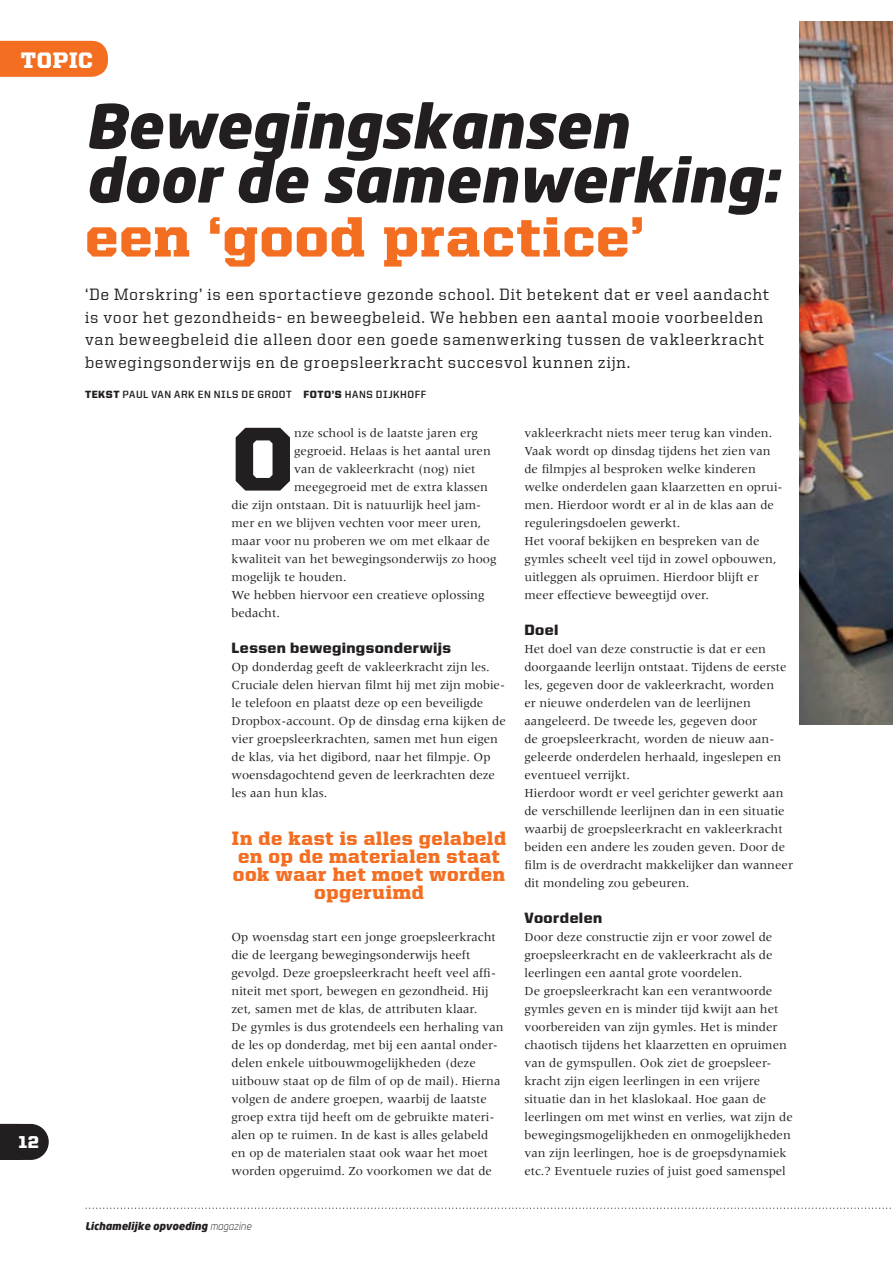
<style>
.page{position:relative;width:893px;height:1263px;background:#fff}
.page>*{position:absolute;margin:0;border:0;box-sizing:border-box;transform-origin:0 0}
.t1{font:900 91.05px "United Serif Reg";color:#231f20}
.t2{font:italic 900 60px/54px "Neo Sans";color:#231f20}
.t3{font:900 57px "United Serif Reg";letter-spacing:.02em;color:#f36e21}
.t4{font:900 22.5px "United Serif Reg";letter-spacing:.03em;color:#fff}
.t5{font:900 19.5px/18px "United Serif Reg";letter-spacing:.03em;color:#f36e21;text-align:center}
.t6{font:900 17.25px "United Sans Reg";color:#fff}
.t7{font:500 16.5px/22.5px "United Serif Reg";letter-spacing:.045em;color:#231f20}
.t8{font:900 15px "United Sans Reg";letter-spacing:.025em;color:#231f20}
.t9{font:12.75px/18px "Meridien LT Std";color:#231f20}
.t10{font:700 10.5px "United Sans Reg";letter-spacing:.05em;color:#231f20}
.t11{font:italic 900 10.5px "Neo Sans";color:#231f20}
.s1{font-weight:900}
.s2{font-weight:300}
</style>
<div class="page">
<div style="left:0;top:41px;width:108px;height:36px;background:#f36e21"></div>
<img style="left:799px;top:21px;width:94px;height:704px">
<svg style="left:0;top:1124px;width:49px;height:36px;background:#353132"></svg>
<svg style="left:85px;top:1207px;width:806px;height:2px"></svg>
<h3 class="t4" style="left:21px;top:48px;width:74px">TOPIC</h3>
<h2 class="t2" style="left:85px;top:97px;width:695px">Bewegingskansen<br>door de samenwerking:</h2>
<h3 class="t3" style="left:85px;top:205px;width:560px">een ‘good practice’</h3>
<h3 class="t6" style="left:18px;top:1133px;width:22px">12</h3>
<p class="t7" style="left:85px;top:283px;width:685px">‘De Morskring’ is een sportactieve gezonde school. Dit betekent dat er veel aandacht is voor het gezondheids- en beweegbeleid. We hebben een aantal mooie voorbeelden van beweegbeleid die alleen door een goede samenwerking tussen de vakleerkracht bewegingsonderwijs en de groepsleerkracht succesvol kunnen zijn.</p>
<p class="t10" style="left:85px;top:389px;width:343px"><span class="s1">TEKST</span> PAUL VAN ARK EN NILS DE GROOT <span class="s1">FOTO’S</span> HANS DIJKHOFF</p>
<h1 class="t1" style="left:232px;top:409px;width:64px">O</h1>
<p class="t9" style="left:294px;top:423px;width:185px">nze school is de laatste jaren erg</p>
<p class="t9" style="left:294px;top:441px;width:198px">gegroeid. Helaas is het aantal uren</p>
<p class="t9" style="left:294px;top:459px;width:183px">van de vakleerkracht (nog) niet</p>
<p class="t9" style="left:294px;top:477px;width:195px">meegegroeid met de extra klassen</p>
<p class="t9" style="left:232px;top:495px;width:251px">die zijn ontstaan. Dit is natuurlijk heel jam-</p>
<p class="t9" style="left:232px;top:513px;width:251px">mer en we blijven vechten voor meer uren,</p>
<p class="t9" style="left:232px;top:531px;width:260px">maar voor nu proberen we om met elkaar de</p>
<p class="t9" style="left:232px;top:549px;width:266px">kwaliteit van het bewegingsonderwijs zo hoog</p>
<p class="t9" style="left:232px;top:567px;width:117px">mogelijk te houden.</p>
<p class="t9" style="left:232px;top:585px;width:255px">We hebben hiervoor een creatieve oplossing</p>
<p class="t9" style="left:232px;top:603px;width:50px">bedacht.</p>
<p class="t8" style="left:232px;top:639px;width:221px">Lessen bewegingsonderwijs</p>
<p class="t9" style="left:232px;top:657px;width:276px">Op donderdag geeft de vakleerkracht zijn les.<br>Cruciale delen hiervan filmt hij met zijn mobie&shy;le telefoon en plaatst deze op een beveiligde Dropbox-account. Op de dinsdag erna kijken de vier groepsleerkrachten, samen met hun eigen de klas, via het digibord, naar het filmpje. Op woensdagochtend geven de leerkrachten deze les aan hun klas.</p>
<h3 class="t5" style="left:232px;top:828px;width:276px">In de kast is alles gelabeld en op de materialen staat ook waar het moet worden opgeruimd</h3>
<p class="t9" style="left:232px;top:927px;width:274px">Op woensdag start een jonge groepsleerkracht die de leergang bewegingsonderwijs heeft gevolgd. Deze groepsleerkracht heeft veel affi&shy;niteit met sport, bewegen en gezondheid. Hij zet, samen met de klas, de attributen klaar.<br>De gymles is dus grotendeels een herhaling van de les op donderdag, met bij een aantal onder&shy;delen enkele uitbouwmogelijkheden (deze uitbouw staat op de film of op de mail). Hierna volgen de andere groepen, waarbij de laatste groep extra tijd heeft om de gebruikte materi&shy;alen op te ruimen. In de kast is alles gelabeld en op de materialen staat ook waar het moet worden opgeruimd. Zo voorkomen we dat de</p>
<p class="t11" style="left:85px;top:1219px;width:168px">Lichamelijke opvoeding <span class="s2">magazine</span></p>
<p class="t9" style="left:524px;top:423px;width:260px">vakleerkracht niets meer terug kan vinden.<br>Vaak wordt op dinsdag tijdens het zien van de filmpjes al besproken welke kinderen welke onderdelen gaan klaarzetten en oprui&shy;men. Hierdoor wordt er al in de klas aan de reguleringsdoelen gewerkt.<br>Het vooraf bekijken en bespreken van de gymles scheelt veel tijd in zowel opbouwen, uitleggen als opruimen. Hierdoor blijft er meer effectieve beweegtijd over.</p>
<p class="t8" style="left:524px;top:621px;width:35px">Doel</p>
<p class="t9" style="left:524px;top:639px;width:270px">Het doel van deze constructie is dat er een doorgaande leerlijn ontstaat. Tijdens de eerste les, gegeven door de vakleerkracht, worden<br>er nieuwe onderdelen van de leerlijnen aangeleerd. De tweede les, gegeven door<br>de groepsleerkracht, worden de nieuw aan&shy;geleerde onderdelen herhaald, ingeslepen en eventueel verrijkt.<br>Hierdoor wordt er veel gerichter gewerkt aan de verschillende leerlijnen dan in een situatie waarbij de groepsleerkracht en vakleerkracht beiden een andere les zouden geven. Door de film is de overdracht makkelijker dan wanneer dit mondeling zou gebeuren.</p>
<p class="t8" style="left:524px;top:909px;width:79px">Voordelen</p>
<p class="t9" style="left:524px;top:927px;width:270px">Door deze constructie zijn er voor zowel de groepsleerkracht en de vakleerkracht als de leerlingen een aantal grote voordelen.<br>De groepsleerkracht kan een verantwoorde gymles geven en is minder tijd kwijt aan het voorbereiden van zijn gymles. Het is minder chaotisch tijdens het klaarzetten en opruimen van de gymspullen. Ook ziet de groepsleer&shy;kracht zijn eigen leerlingen in een vrijere situatie dan in het klaslokaal. Hoe gaan de leerlingen om met winst en verlies, wat zijn de bewegingsmogelijkheden en onmogelijkheden van zijn leerlingen, hoe is de groepsdynamiek etc.? Eventuele ruzies of juist goed samenspel</p>
</div>
